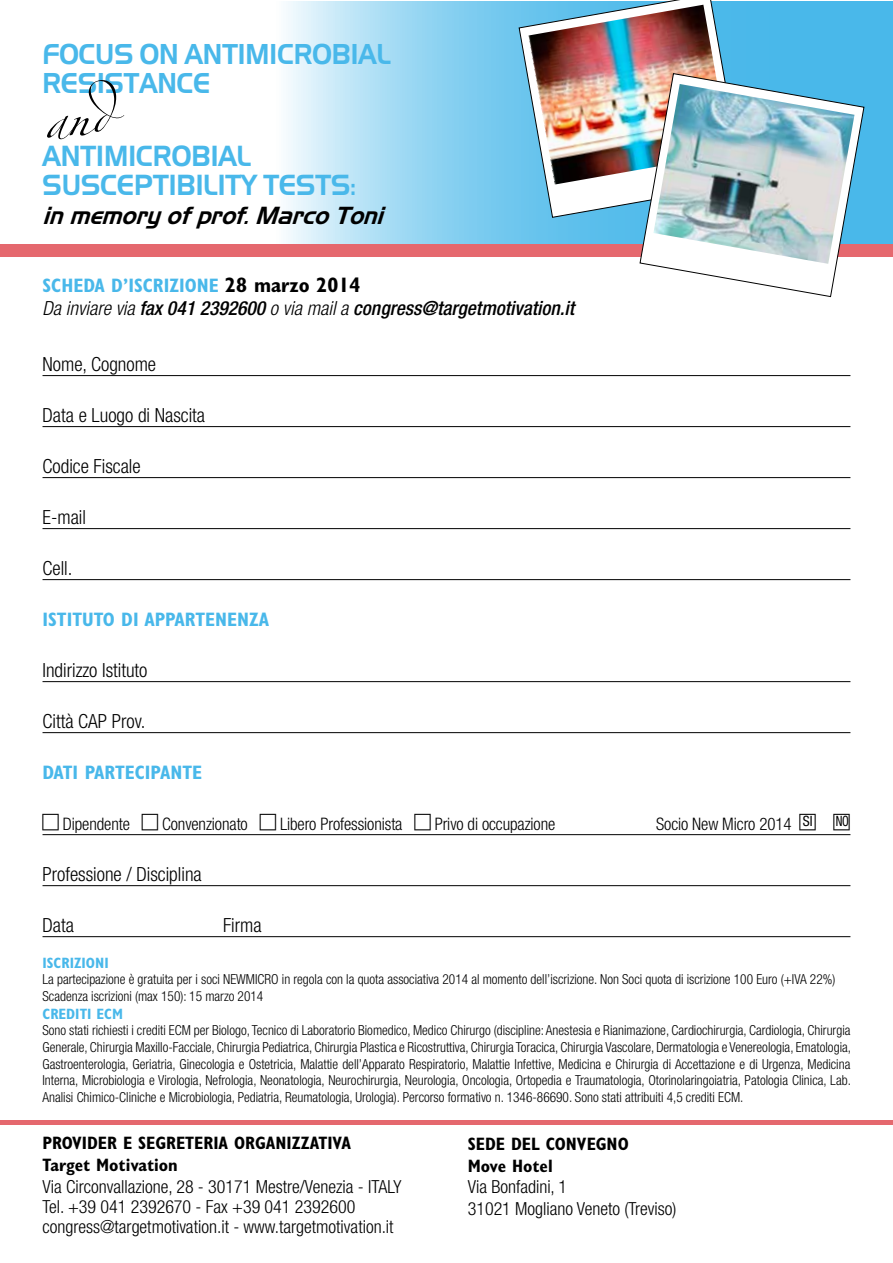
<style>
.page{position:relative;width:893px;height:1263px;background:#fff}
.page>*{position:absolute;margin:0;border:0;box-sizing:border-box;transform-origin:0 0}
.t1{font:28.2px/29.4px "Aero";color:#49b8ea;scale:.9 1}
.t2{font:27.9px/29.4px "Aero";color:#49b8ea;scale:.9 1}
.t3{font:italic 24px "Aero";color:#000;scale:.95 1}
.t4{font:300 condensed 19.5px "Helvetica Neue LT Pro";color:#000}
.t5{font:700 condensed 19.5px "Gill Sans MT Pro";color:#49b8ea}
.t6{font:italic 500 condensed 19.5px "Helvetica Neue LT Pro";color:#000}
.t7{font:300 condensed 18px/20.2px "Helvetica Neue LT Pro";color:#000}
.t8{font:700 condensed 18px/22px "Gill Sans MT Pro";color:#000}
.t9{font:300 condensed 17.25px "Helvetica Neue LT Pro";letter-spacing:-.005em;color:#000}
.t10{font:700 condensed 15px "Gill Sans MT Pro";color:#49b8ea}
.t11{font:condensed 14.25px "Helvetica Neue LT Pro";color:#000}
.t12{font:condensed 14.25px "Helvetica Neue LT Pro";color:#000;scale:.85 1}
.t13{font:300 condensed 13.8px/16.5px "Helvetica Neue LT Pro";color:#000}
.s1{font-size:21px;color:#000}
.s2{font-weight:300}
</style>
<div class="page">
<hr style="left:43px;top:375px;width:807px;height:1px;background:#000">
<hr style="left:43px;top:426px;width:807px;height:1px;background:#000">
<hr style="left:43px;top:477px;width:807px;height:1px;background:#000">
<hr style="left:43px;top:528px;width:807px;height:1px;background:#000">
<hr style="left:43px;top:579px;width:807px;height:1px;background:#000">
<hr style="left:43px;top:681px;width:807px;height:1px;background:#000">
<hr style="left:43px;top:732px;width:807px;height:1px;background:#000">
<hr style="left:43px;top:834px;width:807px;height:1px;background:#000">
<hr style="left:43px;top:885px;width:807px;height:1px;background:#000">
<hr style="left:43px;top:936px;width:807px;height:1px;background:#000">
<svg style="left:286px;top:1px;width:607px;height:243px;background:#9ad7f2"></svg>
<div style="left:0;top:244px;width:893px;height:13px;background:#e5686e"></div>
<div style="left:0;top:1120px;width:893px;height:5px;background:#e5686e"></div>
<svg style="left:518px;top:0;width:226px;height:218px"></svg>
<svg style="left:643px;top:73px;width:222px;height:224px"></svg>
<img style="left:529px;top:5px;width:325px;height:259px">
<img style="left:653px;top:84px;width:201px;height:180px">
<h2 class="t2" style="left:43px;top:39px;width:388px">FOCUS ON ANTIMICROBIAL<br>RESISTANCE</h2>
<h1 class="t1" style="left:43px;top:141px;width:349px">ANTIMICROBIAL<br>SUSCEPTIBILITY TESTS:</h1>
<h3 class="t3" style="left:43px;top:201px;width:368px">inmemoryofprof.MarcoToni</h3>
<h3 class="t5" style="left:43px;top:274px;width:319px">SCHEDA D’ISCRIZIONE <span class="s1">28 marzo 2014</span></h3>
<h3 class="t6" style="left:43px;top:297px;width:533px"><span class="s2">Da inviare via</span> fax 041 2392600 <span class="s2">o via mail a</span> congress@targetmotivation.it</h3>
<h3 class="t4" style="left:43px;top:353px;width:115px">Nome, Cognome</h3>
<h3 class="t4" style="left:43px;top:404px;width:164px">Data e Luogo di Nascita</h3>
<h3 class="t4" style="left:43px;top:455px;width:100px">Codice Fiscale</h3>
<h3 class="t4" style="left:43px;top:506px;width:45px">E-mail</h3>
<h3 class="t4" style="left:43px;top:557px;width:31px">Cell.</h3>
<h3 class="t5" style="left:43px;top:608px;width:228px">ISTITUTO DI APPARTENENZA</h3>
<h3 class="t4" style="left:43px;top:659px;width:106px">Indirizzo Istituto</h3>
<h3 class="t4" style="left:43px;top:710px;width:104px">Città CAP Prov.</h3>
<h3 class="t5" style="left:43px;top:761px;width:63px">Dati Partecipante</h3>
<p class="t9" style="left:63px;top:814px;width:69px">Dipendente</p>
<p class="t9" style="left:162px;top:814px;width:87px">Convenzionato</p>
<p class="t9" style="left:280px;top:814px;width:124px">Libero Professionista</p>
<p class="t9" style="left:435px;top:814px;width:122px">Privo di occupazione</p>
<p class="t9" style="left:656px;top:814px;width:137px">Socio New Micro 2014</p>
<h3 class="t4" style="left:43px;top:863px;width:161px">Professione / Disciplina</h3>
<h3 class="t4" style="left:43px;top:914px;width:33px">Data</h3>
<h3 class="t4" style="left:223px;top:914px;width:40px">Firma</h3>
<p class="t10" style="left:43px;top:954px;width:68px">ISCRIZIONI</p>
<p class="t13" style="left:43px;top:971px;width:794px">La partecipazione è gratuita per i soci NEWMICRO in regola con la quota associativa 2014 al momento dell’iscrizione. Non Soci quota di iscrizione 100 Euro (+IVA 22%)<br>Scadenza iscrizioni (max 150): 15 marzo 2014</p>
<p class="t10" style="left:43px;top:1005px;width:82px">CREDITI ECM</p>
<p class="t13" style="left:43px;top:1022px;width:810px;text-align:justify">Sono stati richiesti i crediti ECM per Biologo, Tecnico di Laboratorio Biomedico, Medico Chirurgo (discipline: Anestesia e Rianimazione, Cardiochirurgia, Cardiologia, Chirurgia Generale, Chirurgia Maxillo-Facciale, Chirurgia Pediatrica, Chirurgia Plastica e Ricostruttiva, Chirurgia Toracica, Chirurgia Vascolare, Dermatologia e Venereologia, Ematologia, Gastroenterologia, Geriatria, Ginecologia e Ostetricia, Malattie dell’Apparato Respiratorio, Malattie Infettive, Medicina e Chirurgia di Accettazione e di Urgenza, Medicina Interna, Microbiologia e Virologia, Nefrologia, Neonatologia, Neurochirurgia, Neurologia, Oncologia, Ortopedia e Traumatologia, Otorinolaringoiatria, Patologia Clinica, Lab.<br>Analisi Chimico-Cliniche e Microbiologia, Pediatria, Reumatologia, Urologia). Percorso formativo n. 1346-86690. Sono stati attribuiti 4,5 crediti ECM.</p>
<h3 class="t8" style="left:43px;top:1132px;width:310px">PROVIDER E SEGRETERIA ORGANIZZATIVA<br>Target Motivation</h3>
<h3 class="t7" style="left:43px;top:1176px;width:360px">Via Circonvallazione, 28 - 30171 Mestre/Venezia - ITALY<br>Tel. +39 041 2392670 - Fax +39 041 2392600 congress@targetmotivation.it - www.targetmotivation.it</h3>
<p class="t11" style="left:803px;top:813px;width:11px">SI</p>
<p class="t12" style="left:836px;top:813px;width:17px">NO</p>
<h3 class="t8" style="left:468px;top:1132px;width:162px">SEDE DEL CONVEGNO<br>Move Hotel</h3>
<h3 class="t7" style="left:468px;top:1176px;width:210px;line-height:21.6px">Via Bonfadini, 1<br>31021 Mogliano Veneto (Treviso)</h3>
</div>
